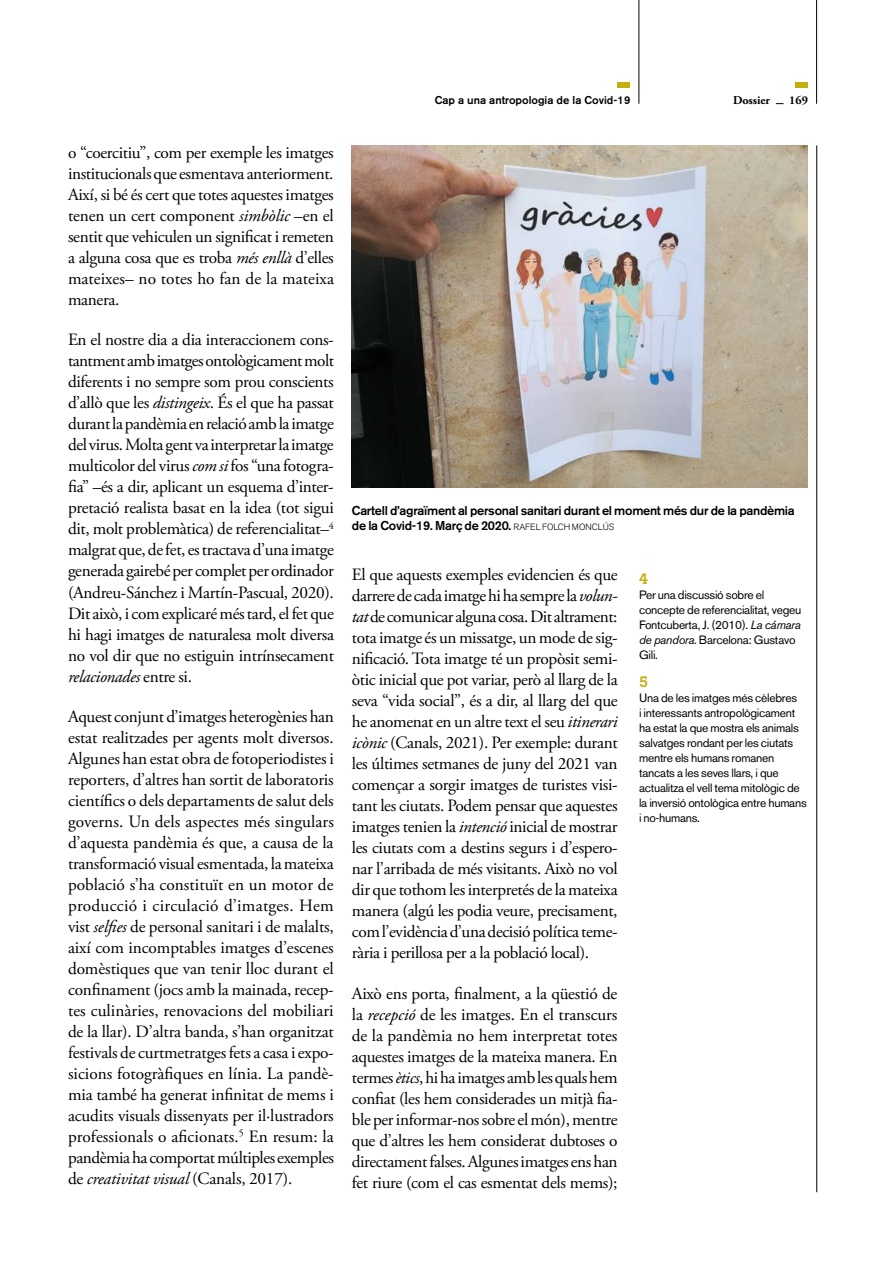
<style>
.page{position:relative;width:893px;height:1263px;background:#fff}
.page>*{position:absolute;margin:0;border:0;box-sizing:border-box;transform-origin:0 0}
.Text{font:17.25px/21px "Adobe Garamond Pro";letter-spacing:-.02em;color:#000;text-align:justify}
.Notes_Text_-_22{font:500 15px "Boton";color:#c3af0e}
.FOTO_text{font:500 12.75px/15px "Akzidenz Grotesk BE";letter-spacing:-.02em;color:#000}
.Notes_Text_-_22-2{font:12px/15px "Akzidenz Grotesk BE";letter-spacing:-.02em;color:#000}
.t1{font:700 12px "Adobe Garamond Pro";color:#000}
.t2{font:500 11.25px "Akzidenz Grotesk BE";color:#000}
.s1{font-style:italic}
.s2{font-weight:300;font-size:9px}
</style>
<div class="page">
<img style="left:352px;top:145px;width:456px;height:342px">
<hr style="left:639px;top:0;width:1px;height:104px;background:#000">
<hr style="left:816px;top:0;width:1px;height:104px;background:#000">
<hr style="left:816px;top:145px;width:1px;height:1047px;background:#000">
<div style="left:618px;top:82px;width:12px;height:6px;background:#c3af0e"></div>
<div style="left:796px;top:82px;width:12px;height:6px;background:#c3af0e"></div>
<p class="Text" style="left:68px;top:143px;width:267px">o “coercitiu”, com per exemple les imatges institucionals que esmentava anteriorment.<br>Així, si bé és cert que totes aquestes imatges tenen un cert component <span class="s1">simbòlic</span> –en el sentit que vehiculen un significat i remeten a alguna cosa que es troba <span class="s1">més enllà</span> d’elles mateixes– no totes ho fan de la mateixa manera.</p>
<p class="Text" style="left:68px;top:330px;width:267px">En el nostre dia a dia interaccionem cons&shy;tantment amb imatges ontològicament molt diferents i no sempre som prou conscients d’allò que les <span class="s1">distingeix</span>. És el que ha passat durant la pandèmia en relació amb la imatge del virus. Molta gent va interpretar la imatge multicolor del virus <span class="s1">com si</span> fos “una fotogra&shy;fia” –és a dir, aplicant un esquema d’inter&shy;pretació realista basat en la idea (tot sigui dit, molt problemàtica) de referencialitat–<sup>4 </sup>malgrat que, de fet, es tractava d’una imatge generada gairebé per complet per ordinador (Andreu-Sánchez i Martín-Pascual, 2020).<br>Dit això, i com explicaré més tard, el fet que hi hagi imatges de naturalesa molt diversa no vol dir que no estiguin intrínsecament <span class="s1">relacionades</span> entre si.</p>
<p class="Text" style="left:68px;top:707px;width:267px">Aquest conjunt d’imatges heterogènies han estat realitzades per agents molt diversos.<br>Algunes han estat obra de fotoperiodistes i reporters, d’altres han sortit de laboratoris científics o dels departaments de salut dels governs. Un dels aspectes més singulars d’aquesta pandèmia és que, a causa de la transformació visual esmentada, la mateixa població s’ha constituït en un motor de producció i circulació d’imatges. Hem vist <span class="s1">selfies</span> de personal sanitari i de malalts, així com incomptables imatges d’escenes domèstiques que van tenir lloc durant el confinament (jocs amb la mainada, recep&shy;tes culinàries, renovacions del mobiliari de la llar). D’altra banda, s’han organitzat festivals de curtmetratges fets a casa i expo&shy;sicions fotogràfiques en línia. La pandè&shy;mia també ha generat infinitat de mems i acudits visuals dissenyats per il·lustradors professionals o aficionats.<sup>5</sup> En resum: la pandèmia ha comportat múltiples exemples de <span class="s1">creativitat visual</span> (Canals, 2017).</p>
<p class="t2" style="left:435px;top:93px;width:197px">Cap a una antropologia de la Covid-19</p>
<p class="t1" style="left:733px;top:93px;width:39px">Dossier</p>
<p class="t1" style="left:789px;top:93px;width:20px">169</p>
<p class="FOTO_text" style="left:352px;top:503px;width:444px">Cartell d’agraïment al personal sanitari durant el moment més dur de la pandèmia de la Covid-19. Març de 2020. <span class="s2">RAFEL FOLCH MONCLÚS</span></p>
<p class="Text" style="left:352px;top:565px;width:267px">El que aquests exemples evidencien és que darrere de cada imatge hi ha sempre la <span class="s1">volun&shy;tat</span> de comunicar alguna cosa. Dit altrament: tota imatge és un missatge, un mode de sig&shy;nificació. Tota imatge té un propòsit semi&shy;òtic inicial que pot variar, però al llarg de la seva “vida social”, és a dir, al llarg del que he anomenat en un altre text el seu <span class="s1">itinerari icònic</span> (Canals, 2021). Per exemple: durant les últimes setmanes de juny del 2021 van començar a sorgir imatges de turistes visi&shy;tant les ciutats. Podem pensar que aquestes imatges tenien la <span class="s1">intenció</span> inicial de mostrar les ciutats com a destins segurs i d’espero&shy;nar l’arribada de més visitants. Això no vol dir que tothom les interpretés de la mateixa manera (algú les podia veure, precisament, com l’evidència d’una decisió política teme&shy;rària i perillosa per a la població local).</p>
<p class="Text" style="left:352px;top:983px;width:267px">Això ens porta, finalment, a la qüestió de la <span class="s1">recepció</span> de les imatges. En el transcurs de la pandèmia no hem interpretat totes aquestes imatges de la mateixa manera. En termes <span class="s1">ètics</span>, hi ha imatges amb les quals hem confiat (les hem considerades un mitjà fia&shy;ble per informar-nos sobre el món), mentre que d’altres les hem considerat dubtoses o directament falses. Algunes imatges ens han fet riure (com el cas esmentat dels mems);</p>
<p class="Notes_Text_-_22" style="left:639px;top:570px;width:11px">4</p>
<p class="Notes_Text_-_22-2" style="left:639px;top:587px;width:164px">Per una discussió sobre el concepte de referencialitat, vegeu<br>Fontcuberta, J. (2010). <span class="s1">La cámara de pandora</span>. Barcelona: Gustavo<br>Gili.</p>
<p class="Notes_Text_-_22" style="left:639px;top:673px;width:11px">5</p>
<p class="Notes_Text_-_22-2" style="left:639px;top:690px;width:169px">Una de les imatges més cèlebres<br>i interessants antropològicament ha estat la que mostra els animals salvatges rondant per les ciutats mentre els humans romanen tancats a les seves llars, i que actualitza el vell tema mitològic de la inversió ontològica entre humans i no-humans.</p>
</div>
